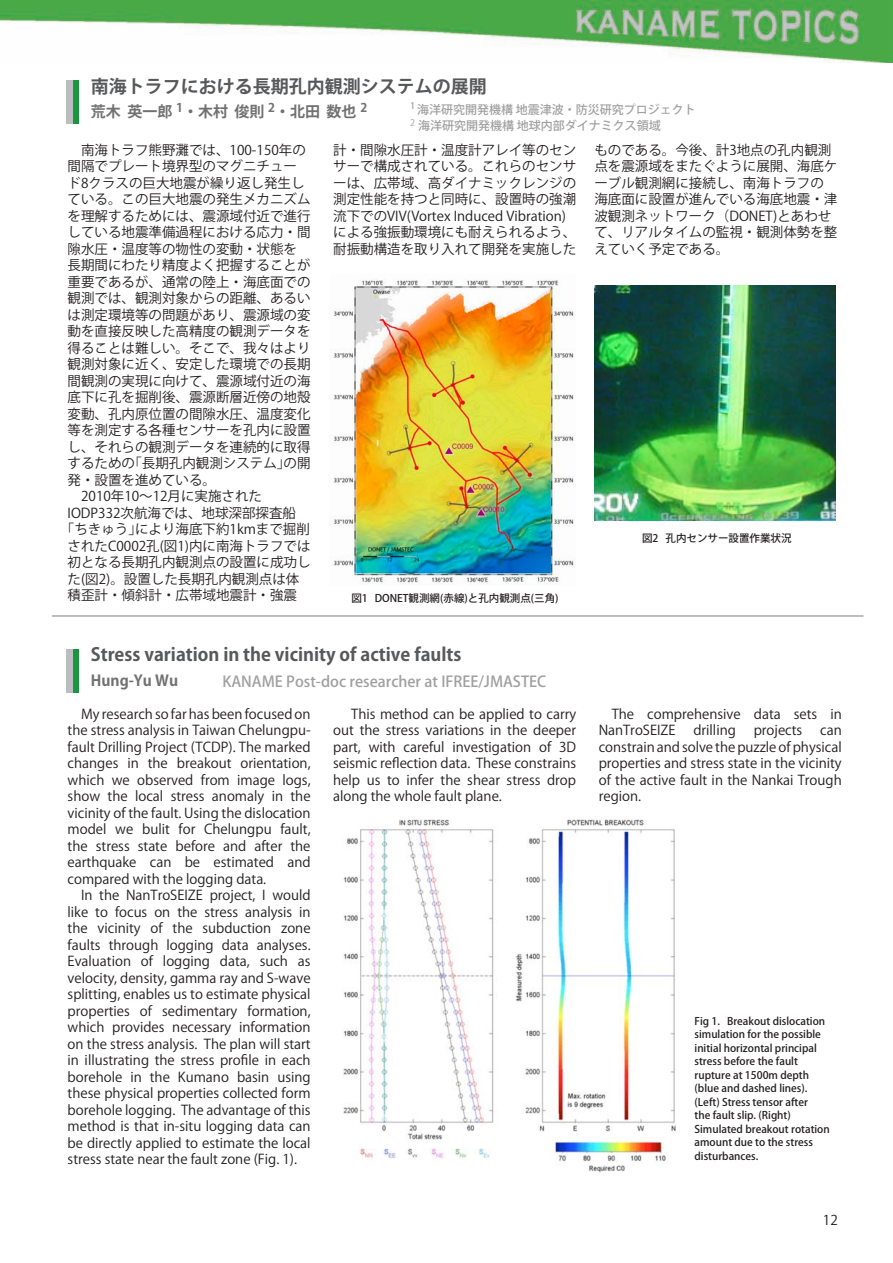
<style>
.page{position:relative;width:893px;height:1263px;background:#fff}
.page>*{position:absolute;margin:0;border:0;box-sizing:border-box;transform-origin:0 0}
.t1{font:700 18px "Koz Go Std";color:#57585a}
.t2{font:500 15px "Koz Go Std";color:#a0a0a0}
.t3{font:700 15px "Koz Go Std";color:#717171}
.t4{font:13.5px/16.5px "Koz Go Pro";color:#231f20}
.t5{font:500 12px/16.5px "Koz Go Std";color:#a0a0a0}
.t6{font:500 10.5px/13.5px "Koz Go Pro";color:#231f20}
</style>
<div class="page">
<img style="left:0;top:0;width:893px;height:62px">
<img style="left:343px;top:819px;width:333px;height:354px">
<hr style="left:52px;top:615px;width:811px;height:2px;background:#a8a9ad">
<div style="left:66px;top:81px;width:7px;height:43px;background:#bcbdc0"></div>
<div style="left:66px;top:649px;width:7px;height:43px;background:#bcbdc0"></div>
<div style="left:73px;top:81px;width:6px;height:43px;background:#1b953e"></div>
<div style="left:73px;top:649px;width:6px;height:43px;background:#1b953e"></div>
<img style="left:594px;top:285px;width:241px;height:235px">
<img style="left:333px;top:279px;width:242px;height:306px">
<h1 class="t1" style="left:91px;top:75px;width:397px">南海トラフにおける長期孔内観測システムの展開</h1>
<p class="t3" style="left:91px;top:102px;width:278px">荒木 英一郎 <sup>1</sup>・木村 俊則 <sup>2</sup>・北田 数也 <sup>2</sup></p>
<p class="t5" style="left:410px;top:102px;width:287px"><sup>1</sup> 海洋研究開発機構 地震津波・防災研究プロジェクト<br><sup>2</sup> 海洋研究開発機構 地球内部ダイナミクス領域</p>
<p class="t4" style="left:68px;top:142px;width:245px">　南海トラフ熊野灘では、100-150年の間隔でプレート境界型のマグニチュード8クラスの巨大地震が繰り返し発生している。この巨大地震の発生メカニズムを理解するためには、震源域付近で進行している地震準備過程における応力・間隙水圧・温度等の物性の変動・状態を長期間にわたり精度よく把握することが重要であるが、通常の陸上・海底面での観測では、観測対象からの距離、あるいは測定環境等の問題があり、震源域の変動を直接反映した高精度の観測データを得ることは難しい。そこで、我々はより観測対象に近く、安定した環境での長期間観測の実現に向けて、震源域付近の海底下に孔を掘削後、震源断層近傍の地殻変動、孔内原位置の間隙水圧、温度変化等を測定する各種センサーを孔内に設置し、それらの観測データを連続的に取得するための｢長期孔内観測システム｣の開発・設置を進めている。<br>　2010年10〜12月に実施された<br>IODP332次航海では、地球深部探査船<br>｢ちきゅう｣により海底下約1kmまで掘削されたC0002孔(図1)内に南海トラフでは初となる長期孔内観測点の設置に成功した(図2)。設置した長期孔内観測点は体積歪計・傾斜計・広帯域地震計・強震</p>
<p class="t4" style="left:333px;top:142px;width:244px">計・間隙水圧計・温度計アレイ等のセンサーで構成されている。これらのセンサーは、広帯域、高ダイナミックレンジの測定性能を持つと同時に、設置時の強潮流下でのVIV(Vortex Induced Vibration)による強振動環境にも耐えられるよう、耐振動構造を取り入れて開発を実施した</p>
<p class="t6" style="left:351px;top:592px;width:209px">図1 DONET観測網(赤線)と孔内観測点(三角)</p>
<h1 class="t1" style="left:91px;top:643px;width:372px">Stress variation in the vicinity of active faults</h1>
<p class="t3" style="left:91px;top:670px;width:89px">Hung-Yu Wu</p>
<p class="t2" style="left:222px;top:672px;width:325px">KANAME Post-doc researcher at IFREE/JMASTEC</p>
<p class="t4" style="left:68px;top:706px;width:245px;text-align:justify">　My research so far has been focused on the stress analysis in Taiwan Chelungpu&shy;fault Drilling Project (TCDP). The marked changes in the breakout orientation, which we observed from image logs, show the local stress anomaly in the vicinity of the fault. Using the dislocation model we bulit for Chelungpu fault, the stress state before and after the earthquake can be estimated and compared with the logging data.</p>
<p class="t4" style="left:68px;top:887px;width:245px;text-align:justify;text-indent:13px">In the NanTroSEIZE project, I would like to focus on the stress analysis in the vicinity of the subduction zone faults through logging data analyses.<br>Evaluation of logging data, such as velocity, density, gamma ray and S-wave splitting, enables us to estimate physical properties of sedimentary formation, which provides necessary information on the stress analysis. The plan will start in illustrating the stress profile in each borehole in the Kumano basin using these physical properties collected form borehole logging. The advantage of this method is that in-situ logging data can be directly applied to estimate the local stress state near the fault zone (Fig. 1).</p>
<p class="t4" style="left:333px;top:706px;width:245px;text-align:justify;text-indent:18px">This method can be applied to carry out the stress variations in the deeper part, with careful investigation of 3D seismic reflection data. These constrains help us to infer the shear stress drop along the whole fault plane.</p>
<p class="t4" style="left:594px;top:142px;width:244px">ものである。今後、計3地点の孔内観測点を震源域をまたぐように展開、海底ケーブル観測網に接続し、南海トラフの海底面に設置が進んでいる海底地震・津波観測ネットワーク（DONET)とあわせて、リアルタイムの監視・観測体勢を整えていく予定である。</p>
<p class="t6" style="left:642px;top:531px;width:151px">図2 孔内センサー設置作業状況</p>
<p class="t4" style="left:599px;top:706px;width:245px;text-indent:13px">The comprehensive data sets in<br>NanTroSEIZE</p>
<p class="t4" style="left:693px;top:722px;width:44px">drilling</p>
<p class="t4" style="left:754px;top:722px;width:50px">projects</p>
<p class="t4" style="left:599px;top:722px;width:245px;text-align:justify;text-indent:221px">can constrain and solve the puzzle of physical properties and stress state in the vicinity of the active fault in the Nankai Trough region.</p>
<p class="t6" style="left:694px;top:1015px;width:137px">Fig 1. Breakout dislocation simulation for the possible initial horizontal principal stress before the fault rupture at 1500m depth (blue and dashed lines). (Left) Stress tensor after<br>the fault slip. (Right)<br>Simulated breakout rotation amount due to the stress disturbances.</p>
<p class="t4" style="left:823px;top:1212px;width:16px">12</p>
</div>
